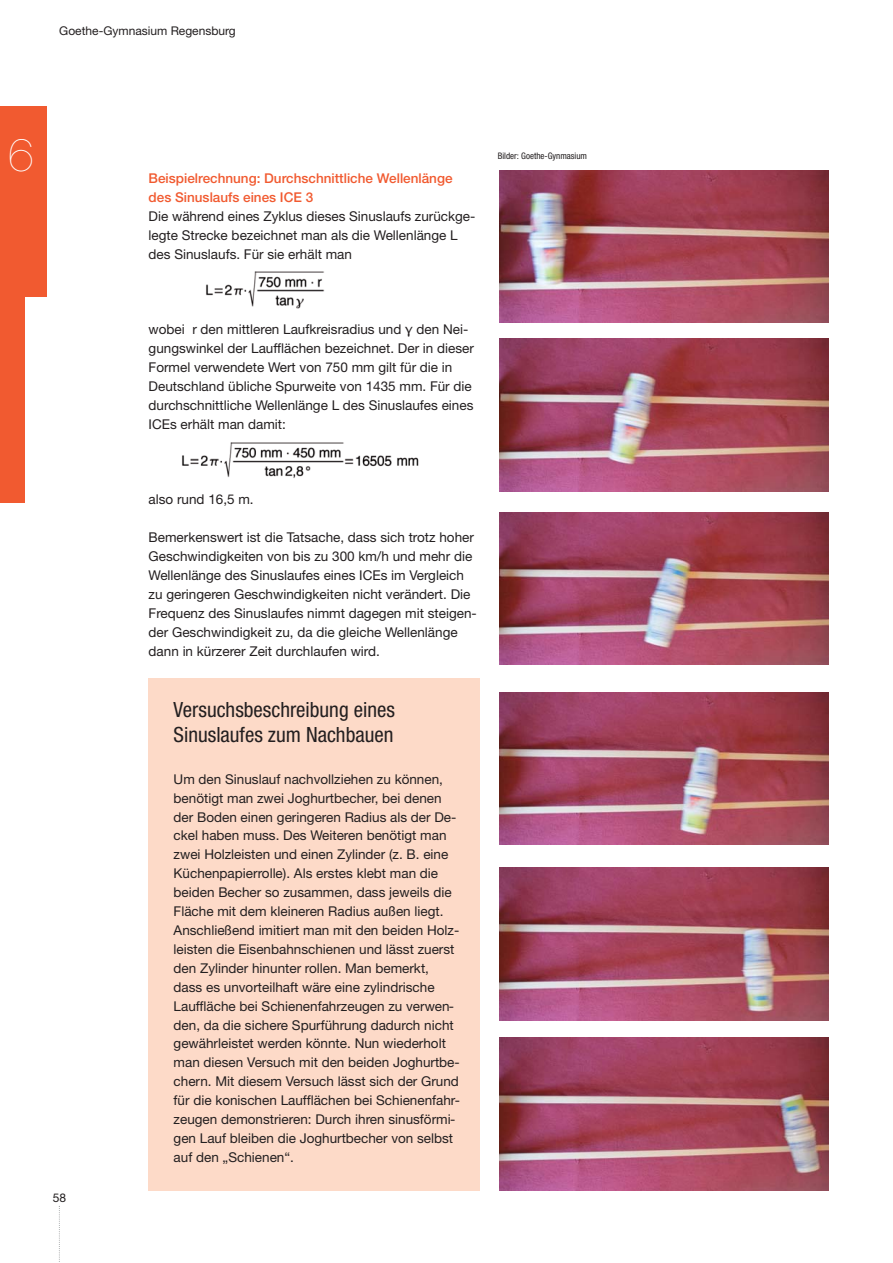
<style>
.page{position:relative;width:893px;height:1263px;background:#fff}
.page>*{position:absolute;margin:0;border:0;box-sizing:border-box;transform-origin:0 0}
.t1{font:200 46.35px "Helvetica Neue";color:#fff}
.t2{font:condensed 21px/25.2px "Helvetica Neue";color:#231f20}
.t3{font:13.5px/18.9px "Helvetica Neue";color:#231f20}
.t4{font:500 13.5px/18.9px "Helvetica Neue";color:#f15a30}
.t5{font:12px "Helvetica Neue";color:#231f20}
.t6{font:condensed 9px "Helvetica Neue";color:#231f20}
.s1{font-family:"Lucida Grande"}
</style>
<div class="page">
<div style="left:149px;top:678px;width:331px;height:513px;background:#fddac8"></div>
<div style="left:0;top:106px;width:46px;height:397px;background:#f15a30"></div>
<div style="left:25px;top:298px;width:77px;height:235px;background:#fff"></div>
<svg style="left:59px;top:1206px;width:1px;height:56px"></svg>
<img style="left:182px;top:442px;width:237px;height:36px">
<img style="left:499px;top:170px;width:330px;height:153px">
<img style="left:499px;top:338px;width:330px;height:153px">
<img style="left:499px;top:512px;width:330px;height:153px">
<img style="left:499px;top:692px;width:330px;height:153px">
<img style="left:499px;top:867px;width:330px;height:153px">
<img style="left:499px;top:1038px;width:330px;height:153px">
<img style="left:206px;top:271px;width:119px;height:38px">
<p class="t5" style="left:59px;top:27px;width:178px">Goethe-Gymnasium Regensburg</p>
<h1 class="t1" style="left:8px;top:138px;width:27px">6</h1>
<p class="t5" style="left:53px;top:1193px;width:15px">58</p>
<p class="t4" style="left:149px;top:170px;width:305px">Beispielrechnung: Durchschnittliche Wellenlänge des Sinuslaufs eines ICE 3</p>
<p class="t3" style="left:149px;top:208px;width:328px">Die während eines Zyklus dieses Sinuslaufs zurückge&shy;legte Strecke bezeichnet man als die Wellenlänge L des Sinuslaufs. Für sie erhält man</p>
<p class="t6" style="left:498px;top:153px;width:91px">Bilder: Goethe-Gynmasium</p>
<p class="t3" style="left:149px;top:321px;width:327px">wobei r den mittleren Laufkreisradius und <span class="s1">γ</span> den Nei&shy;gungswinkel der Laufflächen bezeichnet. Der in dieser Formel verwendete Wert von 750 mm gilt für die in Deutschland übliche Spurweite von 1435 mm. Für die durchschnittliche Wellenlänge L des Sinuslaufes eines ICEs erhält man damit:</p>
<p class="t3" style="left:149px;top:491px;width:107px">also rund 16,5 m.</p>
<p class="t3" style="left:149px;top:529px;width:330px">Bemerkenswert ist die Tatsache, dass sich trotz hoher Geschwindigkeiten von bis zu 300 km/h und mehr die Wellenlänge des Sinuslaufes eines ICEs im Vergleich zu geringeren Geschwindigkeiten nicht verändert. Die Frequenz des Sinuslaufes nimmt dagegen mit steigen&shy;der Geschwindigkeit zu, da die gleiche Wellenlänge dann in kürzerer Zeit durchlaufen wird.</p>
<h2 class="t2" style="left:174px;top:698px;width:223px">Versuchsbeschreibung eines<br>Sinuslaufes zum Nachbauen</h2>
<p class="t3" style="left:174px;top:771px;width:288px">Um den Sinuslauf nachvollziehen zu können, benötigt man zwei Joghurtbecher, bei denen der Boden einen geringeren Radius als der De&shy;ckel haben muss. Des Weiteren benötigt man zwei Holzleisten und einen Zylinder (z. B. eine Küchenpapierrolle). Als erstes klebt man die beiden Becher so zusammen, dass jeweils die Fläche mit dem kleineren Radius außen liegt.<br>Anschließend imitiert man mit den beiden Holz&shy;leisten die Eisenbahnschienen und lässt zuerst den Zylinder hinunter rollen. Man bemerkt, dass es unvorteilhaft wäre eine zylindrische Lauffläche bei Schienenfahrzeugen zu verwen&shy;den, da die sichere Spurführung dadurch nicht gewährleistet werden könnte. Nun wiederholt man diesen Versuch mit den beiden Joghurtbe&shy;chern. Mit diesem Versuch lässt sich der Grund für die konischen Laufflächen bei Schienenfahr&shy;zeugen demonstrieren: Durch ihren sinusförmi&shy;gen Lauf bleiben die Joghurtbecher von selbst auf den „Schienen“.</p>
</div>
